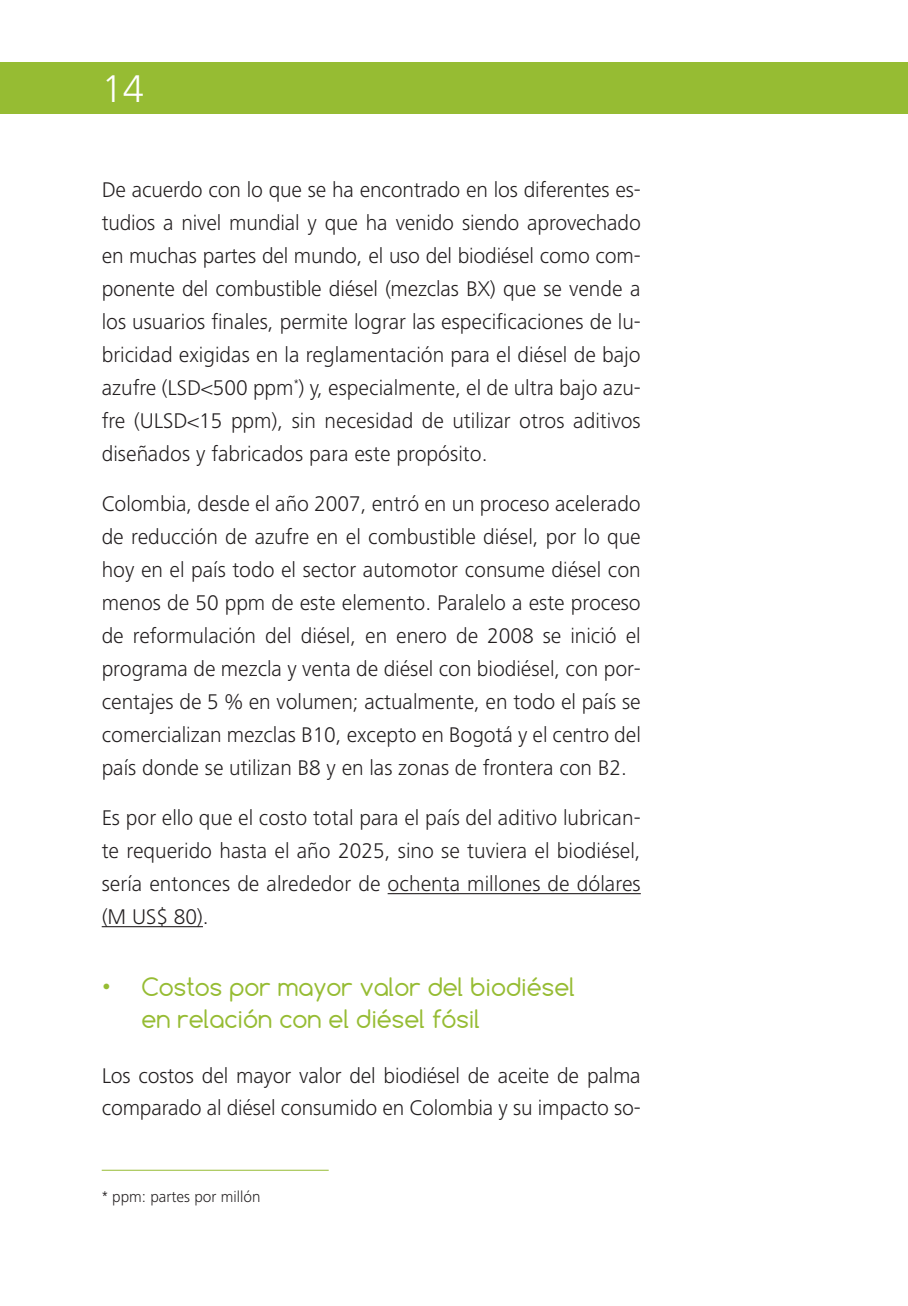
<style>
.page{position:relative;width:908px;height:1306px;background:#fff}
.page>*{position:absolute;margin:0;border:0;box-sizing:border-box;transform-origin:0 0}
.t1{font:300 40px "Frutiger Next LT";color:#fff}
.t2{font:24px/32px "Comfortaa";color:#96bc33}
.texto{font:300 22px/33px "Frutiger Next LT";letter-spacing:-.005em;color:#231f20;text-align:justify}
.texto-2{font:300 16px "Frutiger Next LT";color:#231f20}
</style>
<div class="page">
<hr style="left:907px;top:62px;width:1px;height:51px;background:#96bc33">
<div style="left:0;top:62px;width:907px;height:51px;background:#96bc33"></div>
<hr style="left:387px;top:893px;width:253px;height:1px;background:#231f20">
<hr style="left:102px;top:926px;width:101px;height:1px;background:#231f20">
<hr style="left:102px;top:1169px;width:226px;height:1px;background:#96bc33">
<h1 class="t1" style="left:102px;top:67px;width:44px">14</h1>
<p class="texto" style="left:102px;top:173px;width:540px">De acuerdo con lo que se ha encontrado en los diferentes es&shy;tudios a nivel mundial y que ha venido siendo aprovechado en muchas partes del mundo, el uso del biodiésel como com&shy;ponente del combustible diésel (mezclas BX) que se vende a los usuarios finales, permite lograr las especificaciones de lu&shy;bricidad exigidas en la reglamentación para el diésel de bajo azufre (LSD&lt;500 ppm<sup>*</sup>) y, especialmente, el de ultra bajo azu&shy;fre (ULSD&lt;15 ppm), sin necesidad de utilizar otros aditivos diseñados y fabricados para este propósito.</p>
<p class="texto" style="left:102px;top:487px;width:540px">Colombia, desde el año 2007, entró en un proceso acelerado de reducción de azufre en el combustible diésel, por lo que hoy en el país todo el sector automotor consume diésel con menos de 50 ppm de este elemento. Paralelo a este proceso de reformulación del diésel, en enero de 2008 se inició el programa de mezcla y venta de diésel con biodiésel, con por&shy;centajes de 5 % en volumen; actualmente, en todo el país se comercializan mezclas B10, excepto en Bogotá y el centro del país donde se utilizan B8 y en las zonas de frontera con B2.</p>
<p class="texto" style="left:102px;top:801px;width:540px">Es por ello que el costo total para el país del aditivo lubrican&shy;te requerido hasta el año 2025, sino se tuviera el biodiésel, sería entonces de alrededor de ochenta millones de dólares (M US$ 80).</p>
<p class="t2" style="left:141px;top:970px;width:435px;text-indent:-40px">• Costos por mayor valor del biodiésel en relación con el diésel fósil</p>
<p class="texto" style="left:102px;top:1059px;width:540px;line-height:32px">Los costos del mayor valor del biodiésel de aceite de palma comparado al diésel consumido en Colombia y su impacto so-</p>
<p class="texto-2" style="left:102px;top:1187px;width:160px">* ppm: partes por millón</p>
</div>
